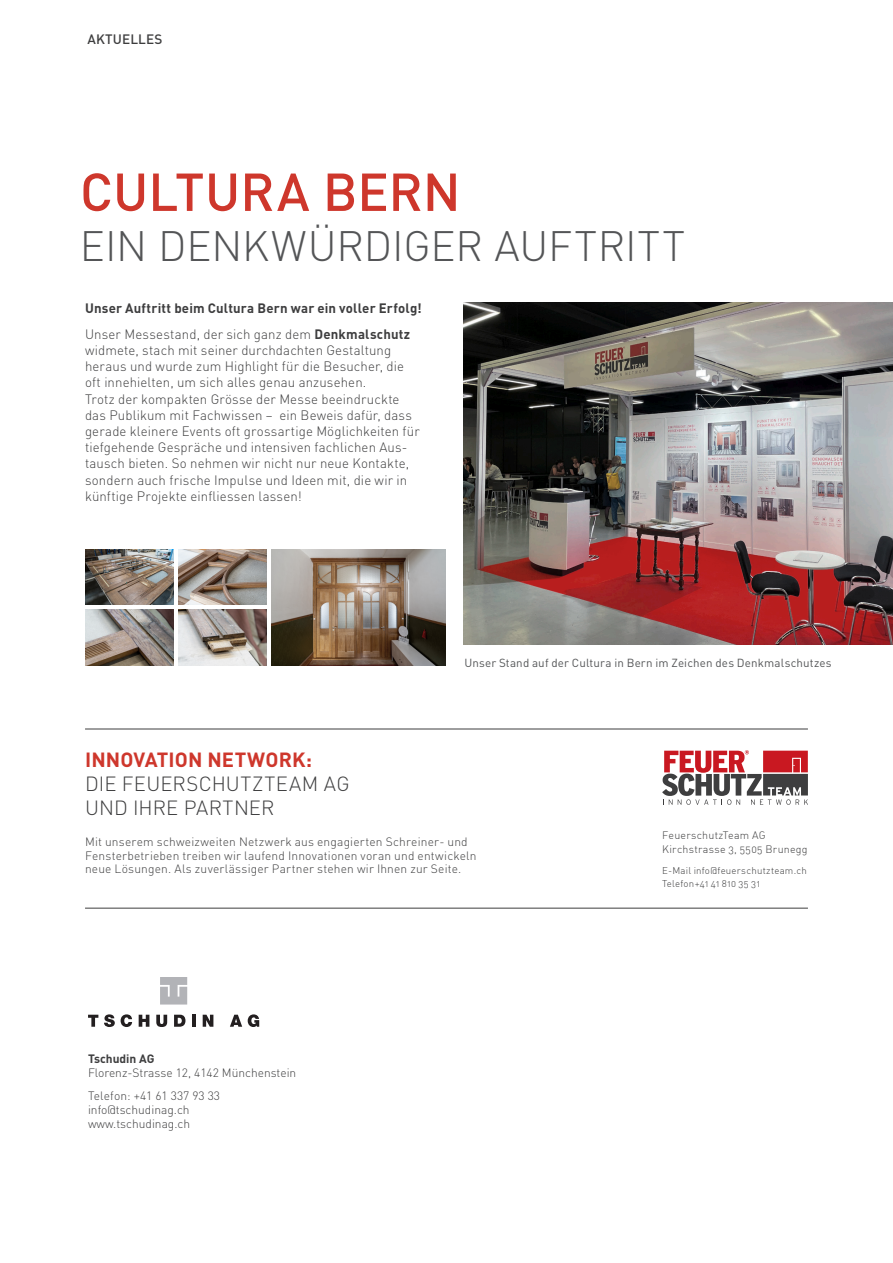
<style>
.page{position:relative;width:893px;height:1263px;background:#fff}
.page>*{position:absolute;margin:0;border:0;box-sizing:border-box;transform-origin:0 0}
.t1{font:500 52.5px "DIN Pro";letter-spacing:-.005em;color:#ce372c}
.t2{font:300 42px "DIN Pro";color:#545557}
.t3{font:300 20.25px/24.3px "DIN Pro";letter-spacing:.01em;color:#3e3e3f}
.t4{font:700 20.25px "DIN Pro";letter-spacing:.005em;color:#ce372c}
.t5{font:300 13.5px/16.2px "DIN Pro";letter-spacing:.01em;color:#3e3e3f}
.t6{font:700 13.5px/26px "DIN Pro";letter-spacing:.015em;color:#3e3e3f}
.t7{font:500 13.5px "DIN Pro";letter-spacing:.01em;color:#3e3e3f}
.t8{font:300 12px/13.5px "DIN Pro";letter-spacing:.015em;color:#3e3e3f}
.t9{font:700 12px "DIN Pro";color:#3e3e3f}
.t10{font:11.55px "DIN Pro";letter-spacing:.01em;color:#545557}
.t11{font:300 10.65px/14.7px "DIN Alternate";letter-spacing:.025em;color:#3e3e3f}
.t12{font:300 9.6px/13.4px "DIN Alternate";letter-spacing:.025em;color:#3e3e3f}
.s1{font-weight:300}
</style>
<div class="page">
<svg style="left:88px;top:1015px;width:10px;height:12px"></svg>
<svg style="left:104px;top:1014px;width:11px;height:13px"></svg>
<svg style="left:121px;top:1014px;width:11px;height:13px"></svg>
<svg style="left:139px;top:1015px;width:10px;height:12px"></svg>
<svg style="left:156px;top:1015px;width:11px;height:12px"></svg>
<svg style="left:174px;top:1015px;width:11px;height:12px"></svg>
<hr style="left:192px;top:1015px;width:4px;height:12px;background:#231f20">
<svg style="left:203px;top:1015px;width:10px;height:12px"></svg>
<svg style="left:230px;top:1015px;width:12px;height:12px"></svg>
<svg style="left:248px;top:1014px;width:11px;height:13px"></svg>
<svg style="left:160px;top:977px;width:27px;height:27px"></svg>
<hr style="left:85px;top:908px;width:723px;height:1px;background:#3e3e3f">
<hr style="left:85px;top:729px;width:723px;height:1px;background:#3e3e3f">
<svg style="left:662px;top:750px;width:146px;height:55px"></svg>
<img style="left:463px;top:302px;width:430px;height:343px">
<img style="left:85px;top:550px;width:89px;height:54px">
<svg style="left:85px;top:609px;width:89px;height:56px;background:#928983"></svg>
<svg style="left:178px;top:550px;width:89px;height:54px;background:#978b81"></svg>
<svg style="left:178px;top:609px;width:89px;height:56px;background:#aba19c"></svg>
<svg style="left:271px;top:549px;width:175px;height:117px;background:#86796b"></svg>
<p class="t7" style="left:88px;top:30px;width:76px">AKTUELLES</p>
<h1 class="t1" style="left:80px;top:156px;width:382px">CULTURA BERN</h1>
<h2 class="t2" style="left:80px;top:218px;width:607px">EIN DENKWÜRDIGER AUFTRITT</h2>
<p class="t6" style="left:85px;top:294px;width:338px">Unser Auftritt beim Cultura Bern war ein voller Erfolg!<br><span class="s1">Unser Messestand, der sich ganz dem</span> Denkmalschutz</p>
<p class="t5" style="left:85px;top:341px;width:336px">widmete, stach mit seiner durchdachten Gestaltung heraus und wurde zum Highlight für die Besucher, die oft innehielten, um sich alles genau anzusehen.<br>Trotz der kompakten Grösse der Messe beeindruckte das Publikum mit Fachwissen – ein Beweis dafür, dass gerade kleinere Events oft grossartige Möglichkeiten für tiefgehende Gespräche und intensiven fachlichen Aus&shy;tausch bieten. So nehmen wir nicht nur neue Kontakte, sondern auch frische Impulse und Ideen mit, die wir in künftige Projekte einfliessen lassen!</p>
<p class="t10" style="left:464px;top:654px;width:369px">Unser Stand auf der Cultura in Bern im Zeichen des Denkmalschutzes</p>
<h3 class="t4" style="left:85px;top:745px;width:229px">INNOVATION NETWORK:</h3>
<h3 class="t3" style="left:85px;top:771px;width:266px">DIE FEUERSCHUTZTEAM AG<br>UND IHRE PARTNER</h3>
<p class="t8" style="left:85px;top:835px;width:393px">Mit unserem schweizweiten Netzwerk aus engagierten Schreiner- und<br>Fensterbetrieben treiben wir laufend Innovationen voran und entwickeln neue Lösungen. Als zuverlässiger Partner stehen wir Ihnen zur Seite.</p>
<p class="t9" style="left:88px;top:1050px;width:68px">Tschudin AG</p>
<p class="t8" style="left:88px;top:1061px;width:210px;line-height:22.4px">Florenz-Strasse 12, 4142 Münchenstein<br>Telefon: +41 61 337 93 33</p>
<p class="t8" style="left:88px;top:1102px;width:104px;line-height:14.4px">info@tschudinag.ch www.tschudinag.ch</p>
<p class="t11" style="left:662px;top:827px;width:147px">FeuerschutzTeam AG<br>Kirchstrasse 3, 5505 Brunegg</p>
<p class="t12" style="left:662px;top:863px;width:146px">E-Mail info@feuerschutzteam.ch<br>Telefon+41 41 810 35 31</p>
</div>
